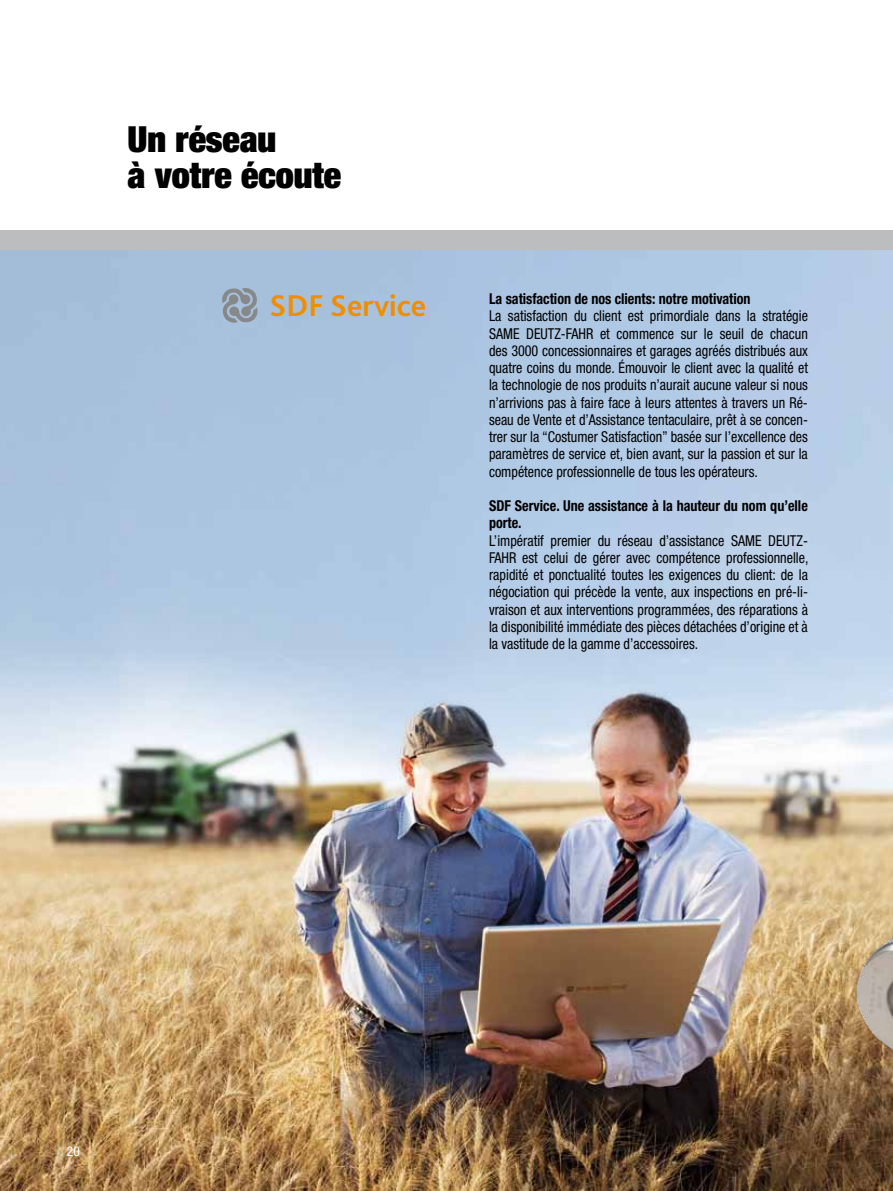
<style>
.page{position:relative;width:893px;height:1191px;background:#fff}
.page>*{position:absolute;margin:0;border:0;box-sizing:border-box;transform-origin:0 0}
.t1{font:900 condensed 36px/36px "Helvetica Neue LT Std";color:#000}
.t2{font:700 31.5px "Bliss 2";color:#f18e00}
.t3{font:condensed 15px/17.2px "Helvetica Neue LT Std";color:#000;text-align:justify;scale:.94 1}
.t4{font:700 condensed 15px/17.2px "Helvetica Neue LT Std";color:#000;scale:.94 1}
.t5{font:condensed 13.5px "Helvetica Neue LT Std";color:#fff}
</style>
<div class="page">
<img style="left:0;top:250px;width:893px;height:941px">
<img style="left:736px;top:643px;width:157px;height:485px">
<svg style="left:222px;top:287px;width:35px;height:37px"></svg>
<div style="left:0;top:230px;width:893px;height:20px;background:#bbbdbe"></div>
<h1 class="t1" style="left:128px;top:120px;width:215px">Un réseau<br>à votre écoute</h1>
<h2 class="t2" style="left:270px;top:286px;width:158px">SDF Service</h2>
<p class="t4" style="left:489px;top:290px;width:280px">La satisfaction de nos clients: notre motivation</p>
<p class="t3" style="left:489px;top:307px;width:341px">La satisfaction du client est primordiale dans la stratégie SAME DEUTZ-FAHR et commence sur le seuil de chacun des 3000 concessionnaires et garages agréés distribués aux quatre coins du monde. Émouvoir le client avec la qualité et la technologie de nos produits n’aurait aucune valeur si nous n’arrivions pas à faire face à leurs attentes à travers un Ré&shy;seau de Vente et d’Assistance tentaculaire, prêt à se concen&shy;trer sur la “Costumer Satisfaction” basée sur l’excellence des paramètres de service et, bien avant, sur la passion et sur la compétence professionnelle de tous les opérateurs.</p>
<p class="t4" style="left:489px;top:497px;width:341px">SDF Service. Une assistance à la hauteur du nom qu’elle porte.</p>
<p class="t3" style="left:489px;top:531px;width:341px">L’impératif premier du réseau d’assistance SAME DEUTZ-FAHR est celui de gérer avec compétence professionnelle, rapidité et ponctualité toutes les exigences du client: de la négociation qui précède la vente, aux inspections en pré-li&shy;vraison et aux interventions programmées, des réparations à la disponibilité immédiate des pièces détachées d’origine et à la vastitude de la gamme d’accessoires.</p>
<p class="t5" style="left:67px;top:1143px;width:14px">20</p>
</div>
